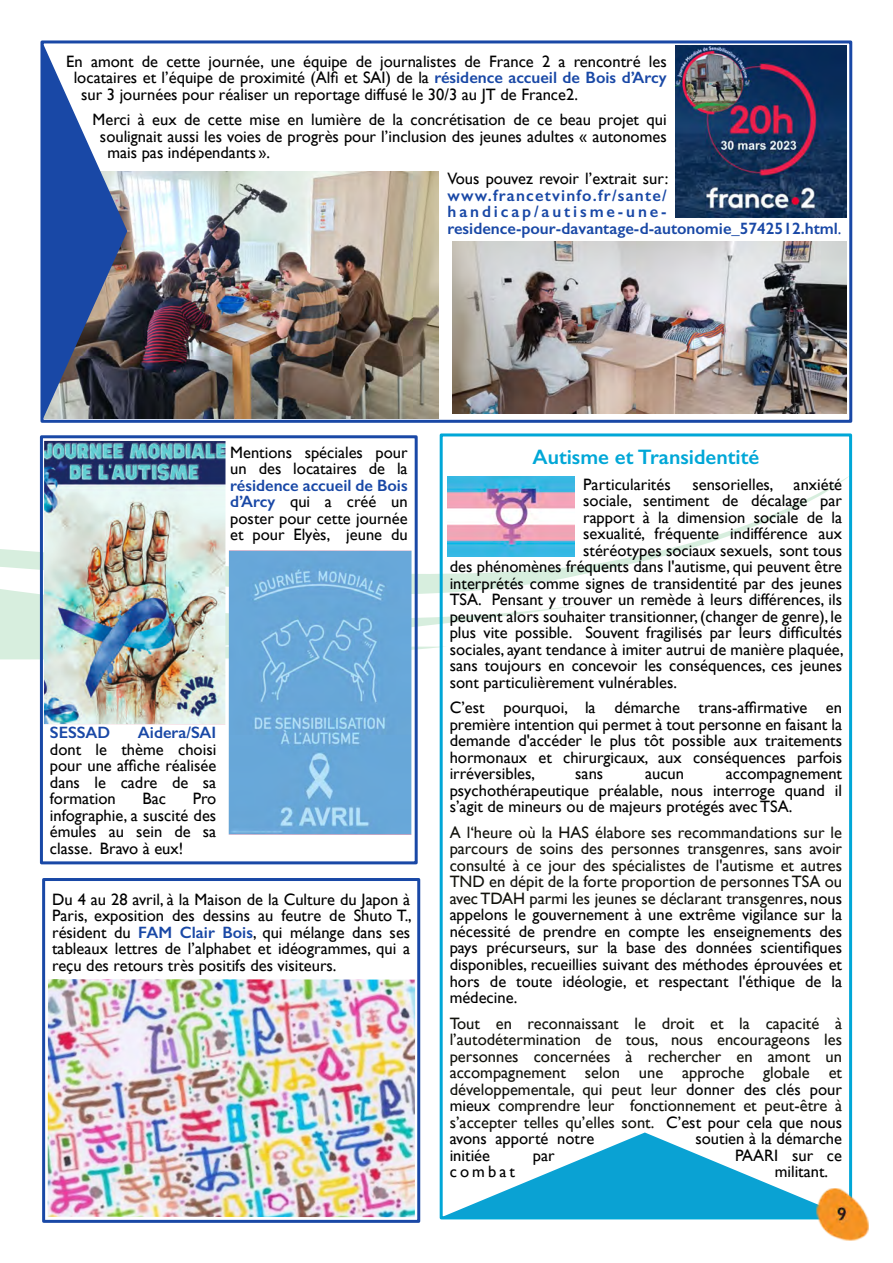
<style>
.page{position:relative;width:893px;height:1263px;background:#fff}
.page>*{position:absolute;margin:0;border:0;box-sizing:border-box;transform-origin:0 0}
.t1{font:600 21px "Gill Sans";color:#00a7d7}
.t2{font:16.5px/16.5px "Gill Sans";color:#000;text-align:justify}
.t3{font:16.5px/16.5px "Gill Sans";color:#12120c;text-align:justify}
.t4{font:600 16.5px/16.5px "Gill Sans";color:#1948a6}
.s1{font-weight:600;color:#1948a6}
.s2{font-weight:400}
.s3{color:#12120c}
.s4{color:#000}
</style>
<div class="page">
<svg style="left:0;top:475px;width:848px;height:313px"></svg>
<div style="left:42px;top:878px;width:378px;height:345px;border:3px solid #1948a6"></div>
<img style="left:48px;top:979px;width:367px;height:238px">
<div style="left:440px;top:433px;width:412px;height:786px;border:3px solid #00a7d7"></div>
<svg style="left:441px;top:1132px;width:408px;height:85px"></svg>
<img style="left:448px;top:476px;width:127px;height:81px">
<div style="left:40px;top:435px;width:378px;height:429px;border:3px solid #1948a6"></div>
<img style="left:44px;top:441px;width:182px;height:283px">
<svg style="left:229px;top:551px;width:183px;height:283px;background:#6dabda"></svg>
<div style="left:40px;top:40px;width:812px;height:383px;border:3px solid #1948a6"></div>
<img style="left:127px;top:172px;width:312px;height:246px">
<img style="left:452px;top:241px;width:394px;height:172px">
<img style="left:675px;top:46px;width:172px;height:172px">
<svg style="left:42px;top:42px;width:85px;height:379px"></svg>
<img style="left:817px;top:1188px;width:51px;height:52px">
<p class="t2" style="left:66px;top:55px;width:602px">En amont de cette journée, une équipe de journalistes de France 2 a rencontré les</p>
<p class="t2" style="left:74px;top:71px;width:594px">locataires et l’équipe de proximité (Alfi et SAI) de la <span class="s1">résidence accueil de Bois d’Arcy</span></p>
<p class="t2" style="left:81px;top:88px;width:498px">sur 3 journées pour réaliser un reportage diffusé le 30/3 au JT de France2.</p>
<p class="t2" style="left:93px;top:113px;width:576px">Merci à eux de cette mise en lumière de la concrétisation de ce beau projet qui</p>
<p class="t2" style="left:100px;top:130px;width:568px">soulignait aussi les voies de progrès pour l’inclusion des jeunes adultes « autonomes</p>
<p class="t2" style="left:107px;top:146px;width:164px">mais pas indépendants ».</p>
<p class="t2" style="left:448px;top:172px;width:222px">Vous pouvez revoir l’extrait sur:</p>
<p class="t4" style="left:448px;top:188px;width:395px">www.francetvinfo.fr/sante/ handicap/autisme-une&shy;residence-pour-davantage-d-autonomie_5742512.html<span class="s2">.</span></p>
<p class="t2" style="left:230px;top:445px;width:179px">Mentions spéciales pour un des locataires de la</p>
<p class="t2" style="left:230px;top:478px;width:179px"><span class="s1">résidence accueil de Bois d’Arcy</span> qui a créé un poster pour cette journée et pour Elyès, jeune du</p>
<p class="t4" style="left:50px;top:726px;width:62px">SESSAD</p>
<p class="t4" style="left:138px;top:726px;width:80px">Aidera/SAI</p>
<p class="t2" style="left:50px;top:742px;width:168px">dont le thème choisi pour une affiche réalisée dans le cadre de sa formation</p>
<p class="t2" style="left:50px;top:792px;width:168px;text-indent:143px">Pro infographie, a suscité des émules au sein de sa classe. Bravo à eux!</p>
<p class="t2" style="left:142px;top:792px;width:25px">Bac</p>
<p class="t2" style="left:52px;top:892px;width:361px">Du 4 au 28 avril, à la Maison de la Culture du Japon à Paris, exposition des dessins au feutre de Shuto T., résident du <span class="s1">FAM Clair Bois</span>, qui mélange dans ses tableaux lettres de l’alphabet et idéogrammes, qui a reçu des retours très positifs des visiteurs.</p>
<p class="t1" style="left:532px;top:449px;width:228px">Autisme et Transidentité</p>
<p class="t2" style="left:583px;top:478px;width:89px">Particularités</p>
<p class="t2" style="left:692px;top:478px;width:151px">sensorielles, anxiété</p>
<p class="t2" style="left:583px;top:494px;width:260px">sociale, sentiment de décalage par</p>
<p class="t2" style="left:583px;top:511px;width:260px">rapport à la dimension sociale de la</p>
<p class="t2" style="left:583px;top:527px;width:260px">sexualité, fréquente indifférence aux</p>
<p class="t2" style="left:583px;top:544px;width:260px">stéréotypes sociaux sexuels, sont tous</p>
<p class="t2" style="left:450px;top:560px;width:394px">des phénomènes fréquents dans l'autisme, qui peuvent être</p>
<p class="t2" style="left:450px;top:577px;width:394px">interprétés comme signes de transidentité par des jeunes</p>
<p class="t2" style="left:450px;top:593px;width:394px">TSA. Pensant y trouver un remède à leurs différences, ils</p>
<p class="t2" style="left:450px;top:610px;width:394px">peuvent alors souhaiter transitionner, (changer de genre), le</p>
<p class="t2" style="left:450px;top:626px;width:394px">plus vite possible. Souvent fragilisés par leurs difficultés</p>
<p class="t2" style="left:450px;top:643px;width:396px">sociales, ayant tendance à imiter autrui de manière plaquée,</p>
<p class="t2" style="left:450px;top:659px;width:394px">sans toujours en concevoir les conséquences, ces jeunes</p>
<p class="t2" style="left:450px;top:676px;width:229px">sont particulièrement vulnérables.</p>
<p class="t2" style="left:450px;top:701px;width:394px">C’est pourquoi, la démarche trans-affirmative en première intention qui permet à tout personne en faisant la demande d'accéder le plus tôt possible aux traitements hormonaux et chirurgicaux, aux conséquences parfois irréversibles,</p>
<p class="t2" style="left:450px;top:767px;width:394px;text-indent:276px">accompagnement psychothérapeutique préalable, nous interroge quand il s’agit de mineurs ou de majeurs protégés avec TSA.</p>
<p class="t2" style="left:450px;top:826px;width:394px"><span class="s3">A l‘heure où la HAS élabore ses recommandations sur le parcours de soins des personnes transgenres, sans avoir consulté à ce jour des spécialistes de l'autisme et autres TND en dépit de la forte proportion de personnes TSA ou avec TDAH parmi les jeunes se déclarant transgenre</span>s, nous appelons le gouvernement à une extrême vigilance sur la nécessité de prendre en compte les enseignements des pays précurseurs, sur la base des données scientifiques disponibles, recueillies suivant des méthodes éprouvées et hors de toute idéologie, et respectant l'éthique de la médecine.</p>
<p class="t3" style="left:450px;top:1016px;width:394px">Tout en reconnaissant le droit et la capacité à l’autodétermination de tous, nous encourageons les personnes concernées à rechercher en amont un accompagnement selon une approche globale et développementale, qui peut leur <span class="s4">donner des clés pour mieux</span> comprendre leur fonctionnement et peut-être à s’accepter telles qu’elles sont. <span class="s4">C’est pour cela que nous avons apporté notre</span></p>
<p class="t2" style="left:575px;top:767px;width:30px">sans</p>
<p class="t2" style="left:645px;top:767px;width:41px">aucun</p>
<p class="t2" style="left:695px;top:1132px;width:148px">soutien à la démarche</p>
<p class="t2" style="left:450px;top:1148px;width:42px">initiée</p>
<p class="t2" style="left:533px;top:1148px;width:23px">par</p>
<p class="t2" style="left:735px;top:1148px;width:108px">PAARI sur ce</p>
<p class="t2" style="left:450px;top:1165px;width:67px">combat</p>
<p class="t2" style="left:775px;top:1165px;width:55px">militant.</p>
</div>
